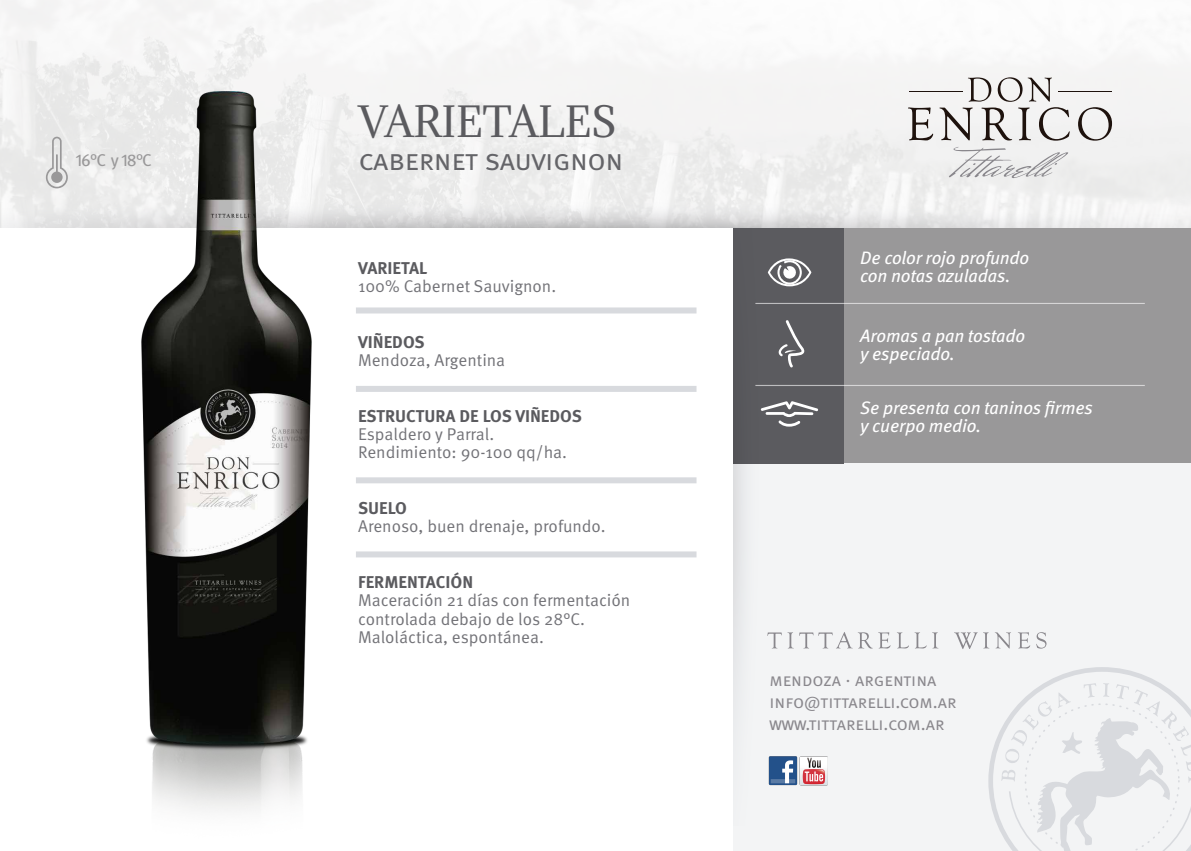
<style>
.page{position:relative;width:1191px;height:851px;background:#fff}
.page>*{position:absolute;margin:0;border:0;box-sizing:border-box;transform-origin:0 0}
.t1{font:39.6px "Adamina";letter-spacing:-.01em;color:#5b5b5f}
.t2{font:29.6px "Meta Normal Caps";letter-spacing:-.015em;color:#646468}
.t3{font:italic 18px/18.4px "Meta Pro";letter-spacing:-.01em;color:#fff}
.t4{font:18px/22px "Meta Normal Caps";color:#89878c}
.t5{font:17px/18.4px "Meta Pro";color:#727277}
.t6{font:700 17px "Meta Pro";color:#5b5b5f}
.t7{font:17px "Meta Pro";color:#999899}
</style>
<div class="page">
<div style="left:733px;top:227px;width:458px;height:236px;background:#999899"></div>
<div style="left:733px;top:463px;width:458px;height:387px;background:#f3f4f5"></div>
<div style="left:733px;top:227px;width:111px;height:236px;background:#5b5b5f"></div>
<img style="left:0;top:1px;width:1191px;height:200px">
<svg style="left:0;top:201px;width:1191px;height:27px"></svg>
<svg style="left:767px;top:632px;width:26px;height:16px"></svg>
<svg style="left:799px;top:632px;width:91px;height:16px"></svg>
<svg style="left:897px;top:632px;width:29px;height:16px"></svg>
<svg style="left:932px;top:632px;width:6px;height:16px"></svg>
<svg style="left:954px;top:632px;width:23px;height:17px"></svg>
<svg style="left:983px;top:632px;width:28px;height:16px"></svg>
<svg style="left:1018px;top:632px;width:12px;height:16px"></svg>
<svg style="left:1036px;top:632px;width:10px;height:16px"></svg>
<svg style="left:988px;top:667px;width:203px;height:183px"></svg>
<svg style="left:733px;top:227px;width:27px;height:467px"></svg>
<svg style="left:46px;top:137px;width:22px;height:51px"></svg>
<img style="left:141px;top:91px;width:170px;height:720px">
<img style="left:768px;top:756px;width:60px;height:30px">
<div style="left:356px;top:307px;width:340px;height:6px;background:#d8dade"></div>
<div style="left:356px;top:386px;width:340px;height:6px;background:#d8dade"></div>
<div style="left:356px;top:477px;width:340px;height:6px;background:#d8dade"></div>
<div style="left:356px;top:551px;width:340px;height:6px;background:#d8dade"></div>
<hr style="left:755px;top:303px;width:389px;height:1px;background:#fff">
<hr style="left:755px;top:385px;width:389px;height:1px;background:#fff">
<svg style="left:778px;top:320px;width:26px;height:47px"></svg>
<svg style="left:760px;top:401px;width:58px;height:25px"></svg>
<svg style="left:768px;top:258px;width:43px;height:28px"></svg>
<svg style="left:949px;top:147px;width:119px;height:31px"></svg>
<hr style="left:1058px;top:91px;width:53px;height:1px;background:#1e120d">
<hr style="left:909px;top:91px;width:53px;height:1px;background:#1e120d">
<svg style="left:908px;top:107px;width:25px;height:33px"></svg>
<svg style="left:939px;top:77px;width:130px;height:64px"></svg>
<svg style="left:1078px;top:107px;width:34px;height:34px"></svg>
<p class="t7" style="left:75px;top:149px;width:78px">16°C y 18°C</p>
<h1 class="t1" style="left:358px;top:94px;width:260px">VARIETALES</h1>
<h2 class="t2" style="left:358px;top:142px;width:266px">cabernet sauvignon</h2>
<p class="t6" style="left:358px;top:257px;width:71px">VARIETAL</p>
<p class="t5" style="left:358px;top:277px;width:200px">100% Cabernet Sauvignon.</p>
<p class="t6" style="left:358px;top:331px;width:68px">VIÑEDOS</p>
<p class="t5" style="left:358px;top:351px;width:149px">Mendoza, Argentina</p>
<p class="t6" style="left:358px;top:405px;width:225px">ESTRUCTURA DE LOS VIÑEDOS</p>
<p class="t5" style="left:358px;top:425px;width:210px">Espaldero y Parral.<br>Rendimiento: 90-100 qq/ha.</p>
<p class="t6" style="left:358px;top:497px;width:50px">SUELO</p>
<p class="t5" style="left:358px;top:517px;width:249px">Arenoso, buen drenaje, profundo.</p>
<p class="t6" style="left:358px;top:571px;width:117px">FERMENTACIÓN</p>
<p class="t5" style="left:358px;top:591px;width:274px">Maceración 21 días con fermentación controlada debajo de los 28°C.<br>Maloláctica, espontánea.</p>
<p class="t3" style="left:860px;top:249px;width:171px">De color rojo profundo con notas azuladas.</p>
<p class="t3" style="left:860px;top:327px;width:166px">Aromas a pan tostado y especiado.</p>
<p class="t3" style="left:860px;top:399px;width:234px">Se presenta con taninos firmes y cuerpo medio.</p>
<p class="t4" style="left:769px;top:668px;width:188px">mendoza · argentina info@tittarelli.com.ar www.tittarelli.com.ar</p>
</div>
